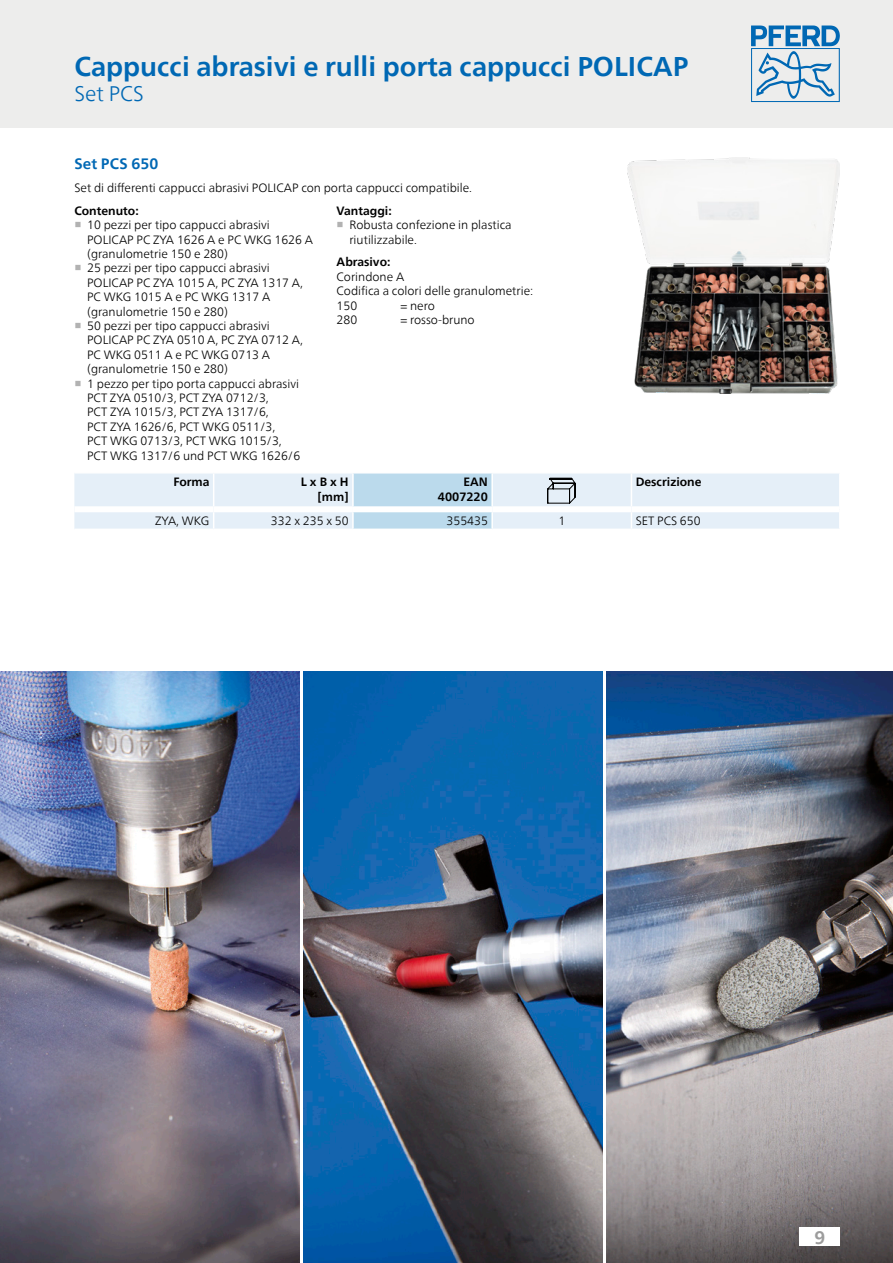
<style>
.page{position:relative;width:893px;height:1263px;background:#fff}
.page>*{position:absolute;margin:0;border:0;box-sizing:border-box;transform-origin:0 0}
.Ausgabenamen_Katalog{font:700 27px "Neue Frutiger World";color:#0068b4}
.Ausgabenamen_Katalog-2{font:300 21px "Neue Frutiger World";color:#0068b4}
.t1{font:700 18px "Neue Frutiger World";color:#9c9c9c}
.Ausgabenamen_Produkt{font:700 15px "Neue Frutiger World";letter-spacing:.01em;color:#0068b4}
.FT_Spaltenspanne{font:300 12px/14.4px "Neue Frutiger World";color:#000}
.Text_Aufzaehlung_ohn{font:300 12px "Neue Frutiger World";color:#000}
.Ueberschrift{font:700 12px "Neue Frutiger World";color:#000}
.Spaltenkopf_rechts{font:700 12px "Neue Frutiger World";color:#000}
.Spaltenwert_rechts{font:300 12px "Neue Frutiger World";color:#000}
.Spaltenkopf_links{font:700 12px "Neue Frutiger World";color:#000}
.Spaltenwert_links{font:300 12px "Neue Frutiger World";color:#000}
.Spaltenwert_zentrier{font:300 12px "Neue Frutiger World";color:#000}
.s1{font-family:"Arial Unicode MS";font-weight:700;color:#b2b2b2}
</style>
<div class="page">
<div style="left:0;top:0;width:893px;height:128px;background:#ededec"></div>
<svg style="left:751px;top:26px;width:89px;height:76px"></svg>
<svg style="left:272px;top:671px;width:402px;height:565px"></svg>
<img style="left:627px;top:157px;width:213px;height:236px">
<svg style="left:74px;top:473px;width:765px;height:56px;background:#dfebf5"></svg>
<img style="left:0;top:672px;width:299px;height:591px">
<img style="left:303px;top:672px;width:299px;height:591px">
<img style="left:607px;top:672px;width:286px;height:591px">
<div style="left:799px;top:1227px;width:41px;height:19px;background:#fff"></div>
<p class="Ausgabenamen_Katalog" style="left:74px;top:43px;width:615px">Cappucci abrasivi e rulli porta cappucci POLICAP</p>
<p class="Ausgabenamen_Katalog-2" style="left:74px;top:78px;width:71px">Set PCS</p>
<p class="Ausgabenamen_Produkt" style="left:74px;top:150px;width:85px">Set PCS 650</p>
<p class="FT_Spaltenspanne" style="left:74px;top:180px;width:399px">Set di differenti cappucci abrasivi POLICAP con porta cappucci compatibile.</p>
<p class="Ueberschrift" style="left:74px;top:200px;width:66px">Contenuto:</p>
<p class="FT_Spaltenspanne" style="left:87px;top:218px;width:227px;text-indent:-13px"><span class="s1">■</span> 10 pezzi per tipo cappucci abrasivi<br>POLICAP PC ZYA 1626 A e PC WKG 1626 A (granulometrie 150 e 280)</p>
<p class="FT_Spaltenspanne" style="left:87px;top:261px;width:217px;text-indent:-13px"><span class="s1">■</span> 25 pezzi per tipo cappucci abrasivi<br>POLICAP PC ZYA 1015 A, PC ZYA 1317 A,<br>PC WKG 1015 A e PC WKG 1317 A (granulometrie 150 e 280)</p>
<p class="FT_Spaltenspanne" style="left:87px;top:319px;width:217px;text-indent:-13px"><span class="s1">■</span> 50 pezzi per tipo cappucci abrasivi<br>POLICAP PC ZYA 0510 A, PC ZYA 0712 A,<br>PC WKG 0511 A e PC WKG 0713 A (granulometrie 150 e 280)</p>
<p class="FT_Spaltenspanne" style="left:87px;top:376px;width:215px;text-indent:-13px"><span class="s1">■</span> 1 pezzo per tipo porta cappucci abrasivi<br>PCT ZYA 0510/3, PCT ZYA 0712/3,<br>PCT ZYA 1015/3, PCT ZYA 1317/6,<br>PCT ZYA 1626/6, PCT WKG 0511/3,<br>PCT WKG 0713/3, PCT WKG 1015/3,<br>PCT WKG 1317/6 und PCT WKG 1626/6</p>
<p class="Ueberschrift" style="left:337px;top:200px;width:57px">Vantaggi:</p>
<p class="FT_Spaltenspanne" style="left:349px;top:218px;width:164px;text-indent:-13px"><span class="s1">■</span> Robusta confezione in plastica riutilizzabile.</p>
<p class="Ueberschrift" style="left:337px;top:252px;width:55px">Abrasivo:</p>
<p class="Text_Aufzaehlung_ohn" style="left:337px;top:267px;width:69px">Corindone A</p>
<p class="Text_Aufzaehlung_ohn" style="left:337px;top:282px;width:198px">Codifica a colori delle granulometrie:</p>
<p class="Text_Aufzaehlung_ohn" style="left:337px;top:296px;width:22px">150</p>
<p class="Text_Aufzaehlung_ohn" style="left:400px;top:296px;width:36px">= nero</p>
<p class="Text_Aufzaehlung_ohn" style="left:337px;top:310px;width:22px">280</p>
<p class="Text_Aufzaehlung_ohn" style="left:400px;top:310px;width:76px">= rosso-bruno</p>
<p class="Spaltenkopf_rechts" style="left:173px;top:471px;width:38px">Forma</p>
<p class="Spaltenkopf_rechts" style="left:301px;top:471px;width:49px">L x B x H</p>
<p class="Spaltenkopf_rechts" style="left:318px;top:486px;width:33px">[mm]</p>
<p class="Spaltenkopf_rechts" style="left:463px;top:471px;width:26px">EAN</p>
<p class="Spaltenkopf_rechts" style="left:438px;top:486px;width:52px">4007220</p>
<p class="Spaltenkopf_links" style="left:636px;top:471px;width:67px">Descrizione</p>
<p class="Spaltenwert_rechts" style="left:155px;top:511px;width:56px">ZYA, WKG</p>
<p class="Spaltenwert_rechts" style="left:271px;top:511px;width:79px">332 x 235 x 50</p>
<p class="Spaltenwert_rechts" style="left:447px;top:511px;width:43px">355435</p>
<p class="Spaltenwert_zentrier" style="left:558px;top:511px;width:8px">1</p>
<p class="Spaltenwert_links" style="left:636px;top:511px;width:66px">SET PCS 650</p>
<h3 class="t1" style="left:814px;top:1221px;width:12px">9</h3>
</div>
